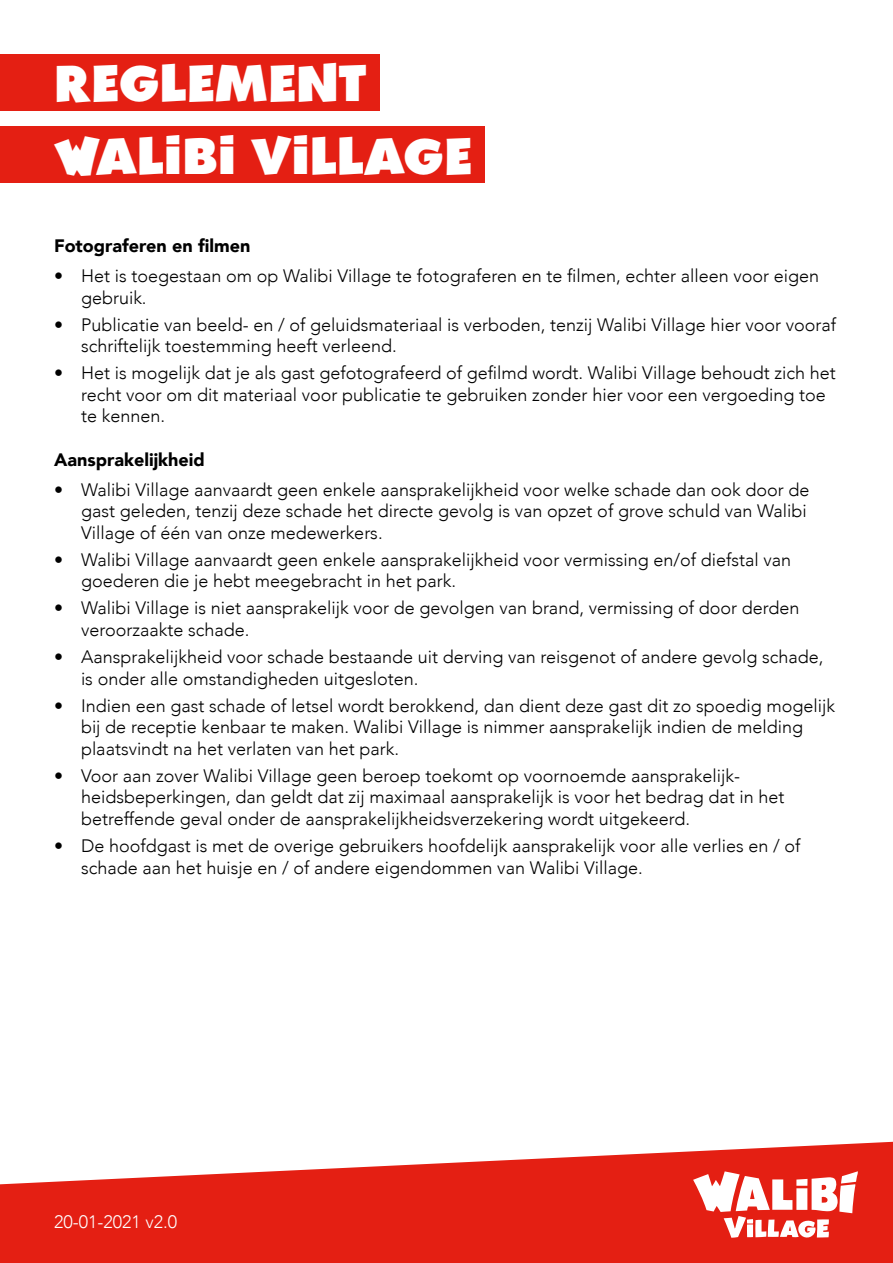
<style>
.page{position:relative;width:893px;height:1263px;background:#fff}
.page>*{position:absolute;margin:0;border:0;box-sizing:border-box;transform-origin:0 0}
.t1{font:700 46.5px/73.5px "Walibi";color:#fff}
.t2{font:300 18px/21.6px "Avenir";color:#000}
.t3{font:900 18px "Avenir";color:#000}
.t4{font:300 18px "Avenir";color:#fff}
</style>
<div class="page">
<div style="left:0;top:54px;width:380px;height:56px;background:#e41f13"></div>
<div style="left:0;top:126px;width:484px;height:57px;background:#e41f13"></div>
<svg style="left:0;top:1142px;width:893px;height:121px;fill:#e41f13"></svg>
<svg style="left:693px;top:1171px;width:165px;height:68px"></svg>
<div style="left:747px;top:1224px;width:6px;height:13px;background:#fff"></div>
<h1 class="t1" style="left:54px;top:46px;width:419px">REGLEMENT<br>WALIBI VILLAGE</h1>
<p class="t3" style="left:54px;top:230px;width:198px">Fotograferen en filmen</p>
<p class="t2" style="left:81px;top:265px;width:740px;text-indent:-27px">• Het is toegestaan om op Walibi Village te fotograferen en te filmen, echter alleen voor eigen gebruik.</p>
<p class="t2" style="left:81px;top:313px;width:757px;text-indent:-27px">• Publicatie van beeld- en / of geluidsmateriaal is verboden, tenzij Walibi Village hier voor vooraf schriftelijk toestemming heeft verleend.</p>
<p class="t2" style="left:81px;top:362px;width:756px;text-indent:-27px">• Het is mogelijk dat je als gast gefotografeerd of gefilmd wordt. Walibi Village behoudt zich het recht voor om dit materiaal voor publicatie te gebruiken zonder hier voor een vergoeding toe te kennen.</p>
<p class="t3" style="left:54px;top:444px;width:152px">Aansprakelijkheid</p>
<p class="t2" style="left:81px;top:478px;width:730px;text-indent:-27px">• Walibi Village aanvaardt geen enkele aansprakelijkheid voor welke schade dan ook door de gast geleden, tenzij deze schade het directe gevolg is van opzet of grove schuld van Walibi<br>Village of één van onze medewerkers.</p>
<p class="t2" style="left:81px;top:549px;width:712px;text-indent:-27px">• Walibi Village aanvaardt geen enkele aansprakelijkheid voor vermissing en/of diefstal van goederen die je hebt meegebracht in het park.</p>
<p class="t2" style="left:81px;top:597px;width:720px;text-indent:-27px">• Walibi Village is niet aansprakelijk voor de gevolgen van brand, vermissing of door derden veroorzaakte schade.</p>
<p class="t2" style="left:81px;top:646px;width:744px;text-indent:-27px">• Aansprakelijkheid voor schade bestaande uit derving van reisgenot of andere gevolg schade, is onder alle omstandigheden uitgesloten.</p>
<p class="t2" style="left:81px;top:694px;width:756px;text-indent:-27px">• Indien een gast schade of letsel wordt berokkend, dan dient deze gast dit zo spoedig mogelijk bij de receptie kenbaar te maken. Walibi Village is nimmer aansprakelijk indien de melding plaatsvindt na het verlaten van het park.</p>
<p class="t2" style="left:81px;top:765px;width:705px;text-indent:-27px">• Voor aan zover Walibi Village geen beroep toekomt op voornoemde aansprakelijk&shy;heidsbeperkingen, dan geldt dat zij maximaal aansprakelijk is voor het bedrag dat in het betreffende geval onder de aansprakelijkheidsverzekering wordt uitgekeerd.</p>
<p class="t2" style="left:81px;top:835px;width:721px;text-indent:-27px">• De hoofdgast is met de overige gebruikers hoofdelijk aansprakelijk voor alle verlies en / of schade aan het huisje en / of andere eigendommen van Walibi Village.</p>
<p class="t4" style="left:54px;top:1211px;width:125px">20-01-2021 v2.0</p>
</div>
